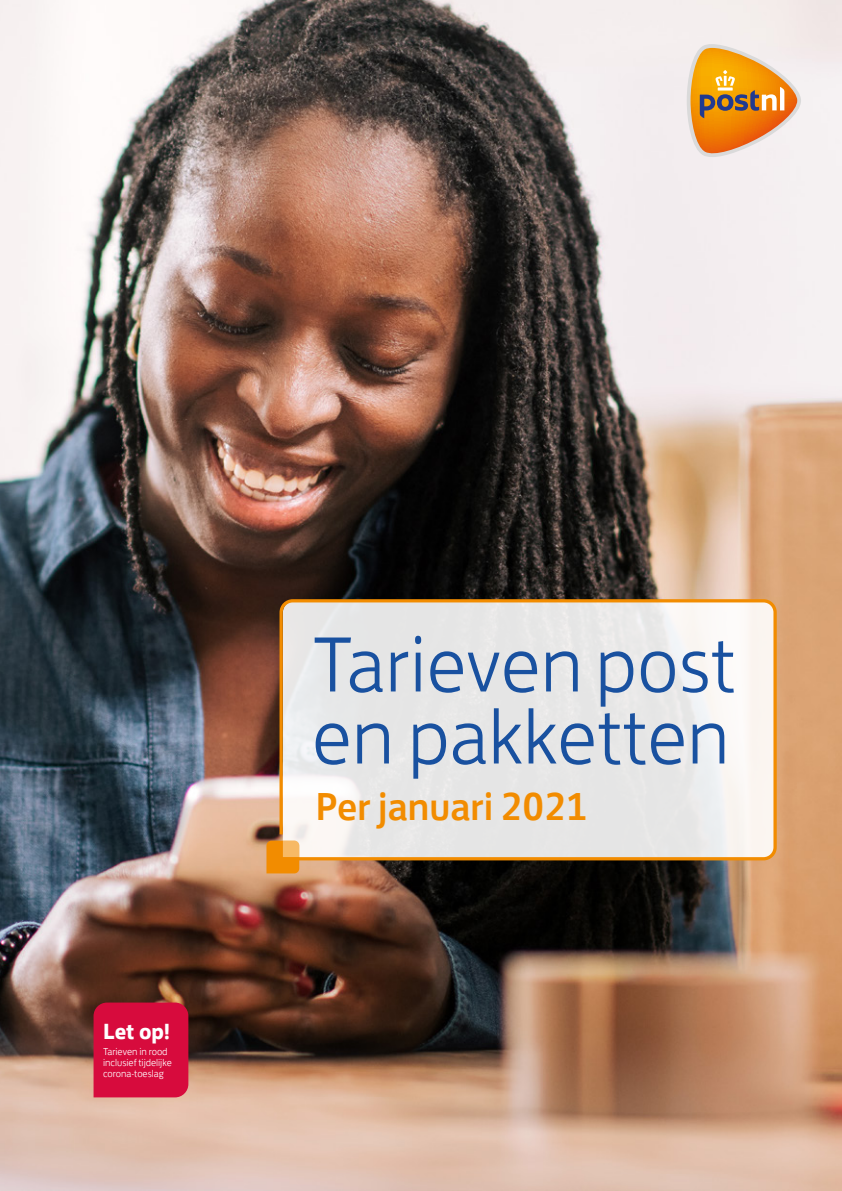
<style>
.page{position:relative;width:842px;height:1191px;background:#fff}
.page>*{position:absolute;margin:0;border:0;box-sizing:border-box;transform-origin:0 0}
.t1{font:300 80px/72px "Post NL";color:#1951a0}
.t2{font:500 40px "Post NL";color:#f28c00}
.t3{font:700 22.6px "Post NL";color:#fff}
.t4{font:300 10.2px/11.4px "Post NL";letter-spacing:-.005em;color:#fff}
</style>
<div class="page">
<img style="left:0;top:0;width:842px;height:1191px">
<svg style="left:687px;top:44px;width:114px;height:113px;background:#e6ae69"></svg>
<svg style="left:278px;top:597px;width:500px;height:265px"></svg>
<svg style="left:266px;top:840px;width:33px;height:33px"></svg>
<div style="left:94px;top:1002px;width:94px;height:95px;background:#d70b3d"></div>
<h3 class="t3" style="left:103px;top:1012px;width:69px">Let op!</h3>
<p class="t4" style="left:103px;top:1044px;width:70px">Tarieven in rood inclusief tijdelijke corona-toeslag</p>
<h1 class="t1" style="left:312px;top:620px;width:425px">Tarieven post en pakketten</h1>
<h2 class="t2" style="left:315px;top:773px;width:274px">Per januari 2021</h2>
</div>
